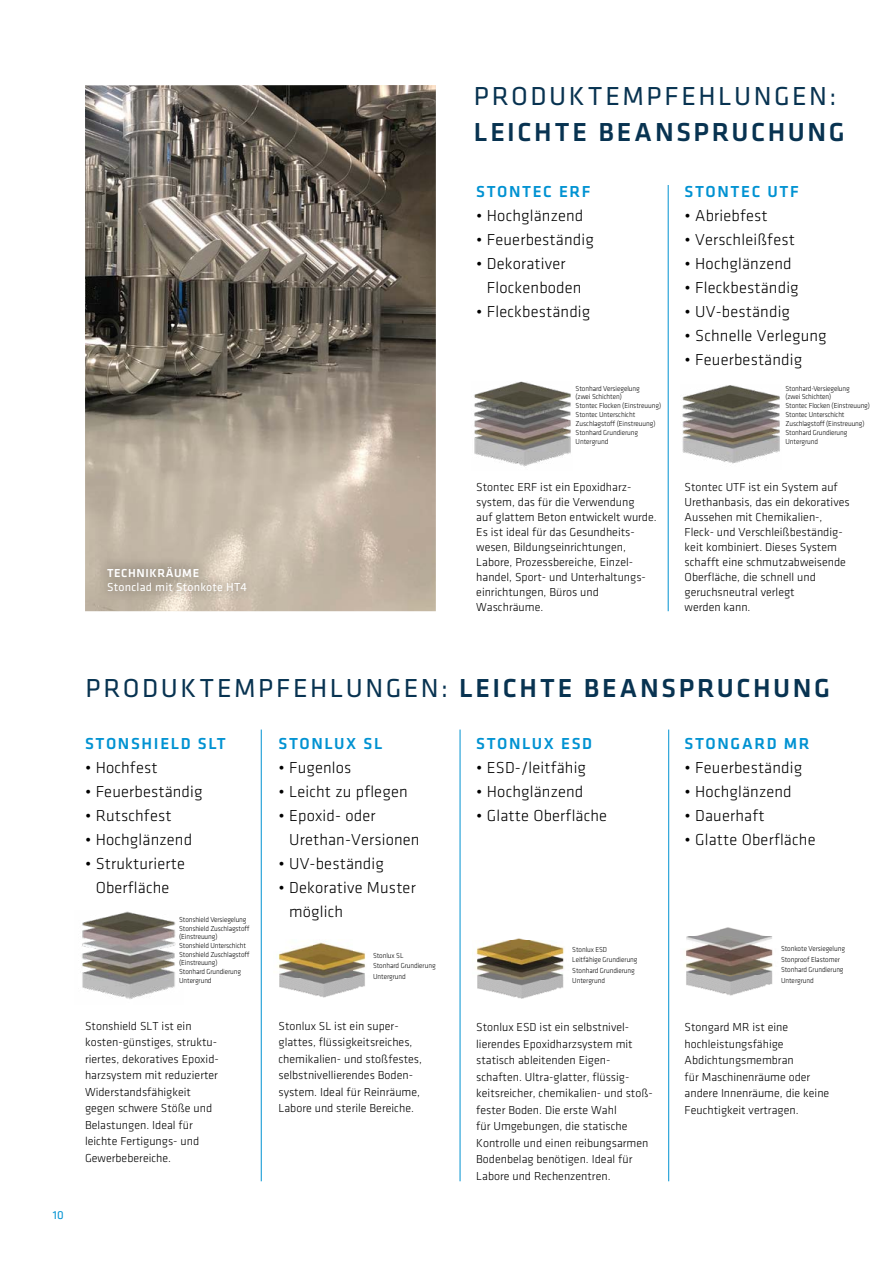
<style>
.page{position:relative;width:893px;height:1263px;background:#fff}
.page>*{position:absolute;margin:0;border:0;box-sizing:border-box;transform-origin:0 0}
.t1{font:27px "Klavika";letter-spacing:.095em;color:#083351}
.t2{font:500 27px "Klavika";letter-spacing:.095em;color:#083351}
.t3{font:300 16.5px/24px "Klavika";letter-spacing:.01em;color:#000}
.t4{font:500 16.5px "Klavika";letter-spacing:.1em;color:#0092d2}
.t5{font:300 12px/16.5px "Klavika";color:#000}
.t6{font:12px "Klavika";letter-spacing:.02em;color:#fff}
.t7{font:500 12px "Klavika";letter-spacing:.05em;color:#fff}
.t8{font:12px "Klavika";color:#0092d2}
.t9{font:300 7.5px/9px "Klavika";letter-spacing:-.015em;color:#000;scale:.95 1}
.t10{font:5.7px "Gill Sans";color:#7e6c58}
.s1{font-weight:500}
</style>
<div class="page">
<img style="left:85px;top:85px;width:351px;height:526px">
<img style="left:82px;top:911px;width:94px;height:88px">
<img style="left:474px;top:381px;width:97px;height:86px">
<img style="left:682px;top:385px;width:98px;height:79px">
<img style="left:277px;top:942px;width:89px;height:56px">
<img style="left:476px;top:938px;width:88px;height:61px">
<img style="left:685px;top:927px;width:88px;height:69px">
<hr style="left:668px;top:185px;width:1px;height:426px;background:#0092d2">
<hr style="left:668px;top:729px;width:1px;height:452px;background:#0092d2">
<hr style="left:460px;top:729px;width:1px;height:452px;background:#0092d2">
<hr style="left:261px;top:729px;width:1px;height:452px;background:#0092d2">
<div style="left:97px;top:556px;width:160px;height:46px;background:#000;opacity:.5"></div>
<p class="t7" style="left:107px;top:565px;width:94px">TECHNIKRÄUME</p>
<p class="t6" style="left:107px;top:579px;width:141px">Stonclad mit Stonkote HT4</p>
<h1 class="t1" style="left:474px;top:79px;width:364px">PRODUKTEMPFEHLUNGEN:</h1>
<h1 class="t2" style="left:474px;top:114px;width:372px">LEICHTE BEANSPRUCHUNG</h1>
<h2 class="t4" style="left:476px;top:181px;width:116px">STONTEC ERF</h2>
<h2 class="t3" style="left:476px;top:204px;width:109px">• Hochglänzend</h2>
<h2 class="t3" style="left:476px;top:228px;width:119px">• Feuerbeständig</h2>
<h2 class="t3" style="left:487px;top:252px;width:96px;text-indent:-11px">• Dekorativer<br>Flockenboden</h2>
<h2 class="t3" style="left:476px;top:300px;width:116px">• Fleckbeständig</h2>
<p class="t9" style="left:576px;top:384px;width:69px;line-height:8.2px">Stonhard Versiegelung (zwei Schichten)</p>
<p class="t9" style="left:576px;top:401px;width:91px">Stontec Flocken (Einstreuung)<br>Stontec Unterschicht<br>Zuschlagstoff (Einstreuung)<br>Stonhard Grundierung<br>Untergrund</p>
<p class="t5" style="left:476px;top:479px;width:182px;line-height:15px">Stontec ERF ist ein Epoxidharz&shy;system, das für die Verwendung<br>auf glattem Beton entwickelt wurde.<br>Es ist ideal für das Gesundheits&shy;wesen, Bildungseinrichtungen,<br>Labore, Prozessbereiche, Einzel&shy;handel, Sport- und Unterhaltungs&shy;einrichtungen, Büros und<br>Waschräume.</p>
<h2 class="t4" style="left:685px;top:181px;width:116px">STONTEC UTF</h2>
<h2 class="t3" style="left:685px;top:204px;width:85px">• Abriebfest</h2>
<h2 class="t3" style="left:685px;top:228px;width:112px">• Verschleißfest</h2>
<h2 class="t3" style="left:685px;top:252px;width:109px">• Hochglänzend</h2>
<h2 class="t3" style="left:685px;top:276px;width:116px">• Fleckbeständig</h2>
<h2 class="t3" style="left:685px;top:300px;width:107px">• UV-beständig</h2>
<h2 class="t3" style="left:685px;top:324px;width:144px">• Schnelle Verlegung</h2>
<h2 class="t3" style="left:685px;top:348px;width:119px">• Feuerbeständig</h2>
<p class="t9" style="left:785px;top:384px;width:69px;line-height:8.2px">Stonhard-Versiegelung (zwei Schichten)</p>
<p class="t9" style="left:785px;top:401px;width:90px">Stontec Flocken (Einstreuung)<br>Stontec Unterschicht<br>Zuschlagstoff (Einstreuung)<br>Stonhard Grundierung<br>Untergrund</p>
<p class="t5" style="left:685px;top:479px;width:167px;line-height:15px">Stontec UTF ist ein System auf<br>Urethanbasis, das ein dekoratives<br>Aussehen mit Chemikalien-,<br>Fleck- und Verschleißbeständig&shy;keit kombiniert. Dieses System schafft eine schmutzabweisende<br>Oberfläche, die schnell und geruchsneutral verlegt<br>werden kann.</p>
<p class="t8" style="left:53px;top:1207px;width:12px">10</p>
<h1 class="t1" style="left:86px;top:671px;width:746px">PRODUKTEMPFEHLUNGEN: <span class="s1">LEICHTE BEANSPRUCHUNG</span></h1>
<h2 class="t4" style="left:85px;top:733px;width:142px">STONSHIELD SLT</h2>
<h2 class="t3" style="left:85px;top:756px;width:74px">• Hochfest</h2>
<h2 class="t3" style="left:85px;top:780px;width:119px">• Feuerbeständig</h2>
<h2 class="t3" style="left:85px;top:804px;width:88px">• Rutschfest</h2>
<h2 class="t3" style="left:85px;top:828px;width:109px">• Hochglänzend</h2>
<h2 class="t3" style="left:85px;top:852px;width:101px;text-align:center">• Strukturierte<br>Oberfläche</h2>
<p class="t9" style="left:179px;top:914px;width:76px">Stonshield Versiegelung<br>Stonshield Zuschlagstoff</p>
<p class="t9" style="left:179px;top:932px;width:76px">(Einstreuung)<br>Stonshield Unterschicht<br>Stonshield Zuschlagstoff</p>
<p class="t9" style="left:179px;top:958px;width:67px">(Einstreuung)<br>Stonhard Grundierung<br>Untergrund</p>
<h2 class="t4" style="left:279px;top:733px;width:105px">STONLUX SL</h2>
<h2 class="t3" style="left:279px;top:756px;width:74px">• Fugenlos</h2>
<h2 class="t3" style="left:279px;top:780px;width:131px">• Leicht zu pflegen</h2>
<h2 class="t3" style="left:289px;top:804px;width:132px;text-indent:-11px">• Epoxid- oder<br>Urethan-Versionen</h2>
<h2 class="t3" style="left:279px;top:852px;width:107px">• UV-beständig</h2>
<h2 class="t3" style="left:289px;top:876px;width:128px;text-indent:-11px">• Dekorative Muster möglich</h2>
<p class="t10" style="left:378px;top:950px;width:26px">Stonlux SL</p>
<p class="t9" style="left:373px;top:950px;width:67px;line-height:10.5px">Stonlux SL<br>Stonhard Grundierung<br>Untergrund</p>
<p class="t10" style="left:378px;top:961px;width:39px">Stonhard Primer</p>
<p class="t10" style="left:378px;top:975px;width:23px">Substrate</p>
<h2 class="t4" style="left:476px;top:733px;width:117px">STONLUX ESD</h2>
<h2 class="t3" style="left:476px;top:756px;width:111px">• ESD-/leitfähig</h2>
<h2 class="t3" style="left:476px;top:780px;width:109px">• Hochglänzend</h2>
<h2 class="t3" style="left:476px;top:804px;width:132px">• Glatte Oberfläche</h2>
<h2 class="t4" style="left:685px;top:733px;width:127px">STONGARD MR</h2>
<h2 class="t3" style="left:685px;top:756px;width:119px">• Feuerbeständig</h2>
<h2 class="t3" style="left:685px;top:780px;width:109px">• Hochglänzend</h2>
<h2 class="t3" style="left:685px;top:804px;width:81px">• Dauerhaft</h2>
<h2 class="t3" style="left:685px;top:828px;width:132px">• Glatte Oberfläche</h2>
<p class="t9" style="left:572px;top:945px;width:38px">Stonlux ESD</p>
<p class="t10" style="left:575px;top:948px;width:30px">Stonlux ESD</p>
<p class="t9" style="left:572px;top:954px;width:70px;line-height:10.5px">Leitfähige Grundierung<br>Stonhard Grundierung<br>Untergrund</p>
<p class="t9" style="left:781px;top:943px;width:69px;line-height:10.5px">Stonkote Versiegelung<br>Stonproof Elastomer<br>Stonhard Grundierung<br>Untergrund</p>
<p class="t10" style="left:576px;top:956px;width:45px">Conductive Primer</p>
<p class="t10" style="left:576px;top:964px;width:39px">Stonhard Primer</p>
<p class="t10" style="left:576px;top:976px;width:23px">Substrate</p>
<p class="t5" style="left:85px;top:1017px;width:135px">Stonshield SLT ist ein kosten-günstiges, struktu&shy;riertes, dekoratives Epoxid&shy;harzsystem mit reduzierter<br>Widerstandsfähigkeit gegen schwere Stöße und<br>Belastungen. Ideal für leichte Fertigungs- und<br>Gewerbebereiche.</p>
<p class="t5" style="left:279px;top:1017px;width:145px">Stonlux SL ist ein super&shy;glattes, flüssigkeitsreiches, chemikalien- und stoßfestes, selbstnivellierendes Boden&shy;system. Ideal für Reinräume,<br>Labore und sterile Bereiche.</p>
<p class="t5" style="left:476px;top:1019px;width:178px">Stonlux ESD ist ein selbstnivel&shy;lierendes Epoxidharzsystem mit statisch ableitenden Eigen&shy;schaften. Ultra-glatter, flüssig&shy;keitsreicher, chemikalien- und stoß&shy;fester Boden. Die erste Wahl<br>für Umgebungen, die statische<br>Kontrolle und einen reibungsarmen<br>Bodenbelag benötigen. Ideal für<br>Labore und Rechenzentren.</p>
<p class="t5" style="left:685px;top:1019px;width:146px">Stongard MR ist eine hochleistungsfähige<br>Abdichtungsmembran<br>für Maschinenräume oder andere Innenräume, die keine<br>Feuchtigkeit vertragen.</p>
</div>
